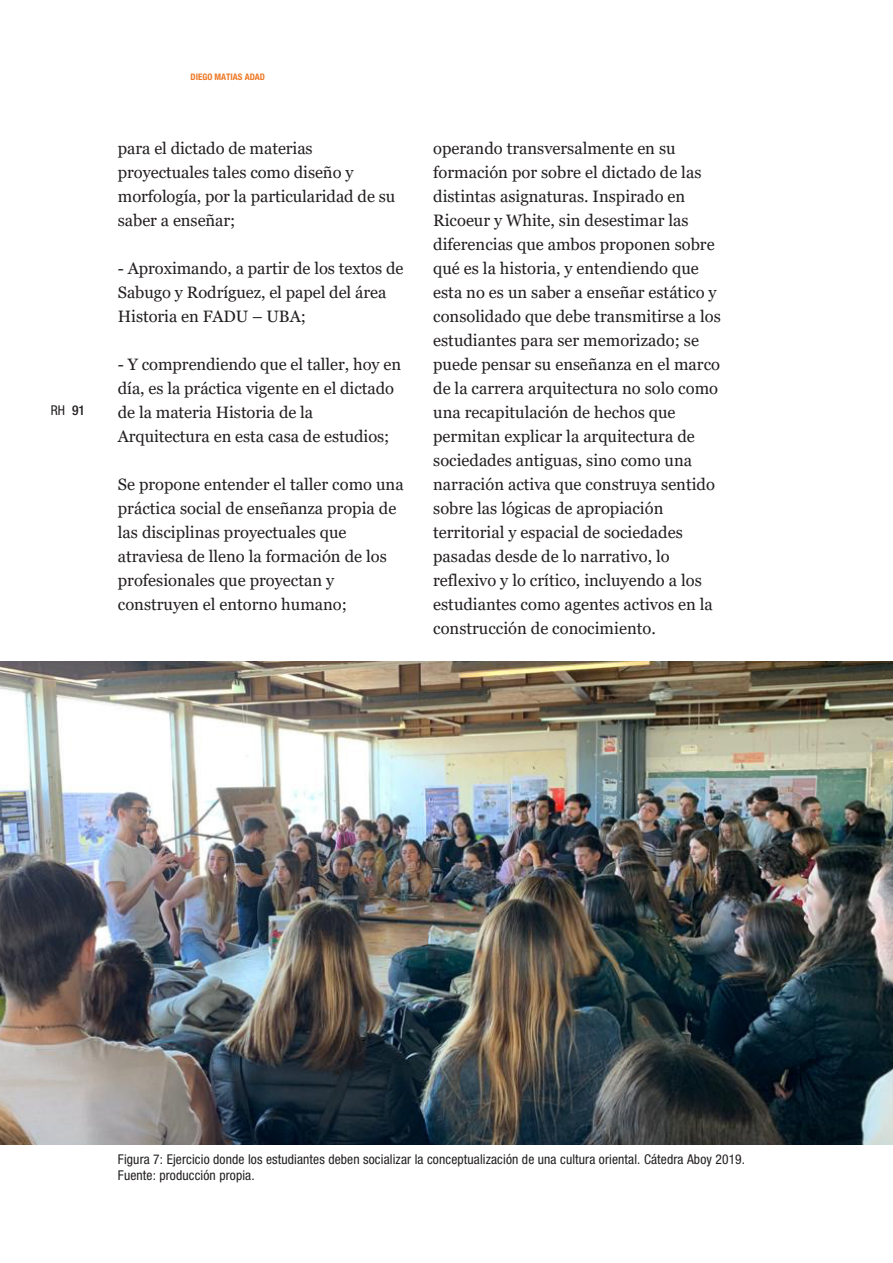
<style>
.page{position:relative;width:893px;height:1263px;background:#fff}
.page>*{position:absolute;margin:0;border:0;box-sizing:border-box;transform-origin:0 0}
.t1{font:16.5px/24px "Georgia";color:#231f20}
.t2{font:condensed 13.5px/16.2px "Helvetica Neue LT Std";letter-spacing:.01em;color:#231f20}
.t3{font:700 condensed 9px "Helvetica Neue LT Std";color:#ee7723}
.s1{font-weight:500}
</style>
<div class="page">
<img style="left:0;top:661px;width:893px;height:483px">
<p class="t2" style="left:51px;top:402px;width:36px">RH <span class="s1">91</span></p>
<p class="t3" style="left:191px;top:71px;width:76px">DIEGO MATIAS ADAD</p>
<p class="t1" style="left:118px;top:137px;width:279px">para el dictado de materias proyectuales tales como diseño y morfología, por la particularidad de su saber a enseñar;</p>
<p class="t1" style="left:118px;top:257px;width:287px">- Aproximando, a partir de los textos de<br>Sabugo y Rodríguez, el papel del área<br>Historia en FADU – UBA;</p>
<p class="t1" style="left:118px;top:353px;width:285px">- Y comprendiendo que el taller, hoy en día, es la práctica vigente en el dictado de la materia Historia de la Arquitectura en esta casa de estudios;</p>
<p class="t1" style="left:118px;top:473px;width:287px">Se propone entender el taller como una práctica social de enseñanza propia de las disciplinas proyectuales que atraviesa de lleno la formación de los profesionales que proyectan y construyen el entorno humano;</p>
<p class="t1" style="left:433px;top:136px;width:289px">operando transversalmente en su formación por sobre el dictado de las distintas asignaturas. Inspirado en Ricoeur y White, sin desestimar las diferencias que ambos proponen sobre qué es la historia, y entendiendo que esta no es un saber a enseñar estático y consolidado que debe transmitirse a los estudiantes para ser memorizado; se puede pensar su enseñanza en el marco de la carrera arquitectura no solo como una recapitulación de hechos que permitan explicar la arquitectura de sociedades antiguas, sino como una narración activa que construya sentido sobre las lógicas de apropiación territorial y espacial de sociedades pasadas desde de lo narrativo, lo reflexivo y lo crítico, incluyendo a los estudiantes como agentes activos en la construcción de conocimiento.</p>
<p class="t2" style="left:118px;top:1151px;width:629px">Figura 7: Ejercicio donde los estudiantes deben socializar la conceptualización de una cultura oriental. Cátedra Aboy 2019.<br>Fuente: producción propia.</p>
</div>
